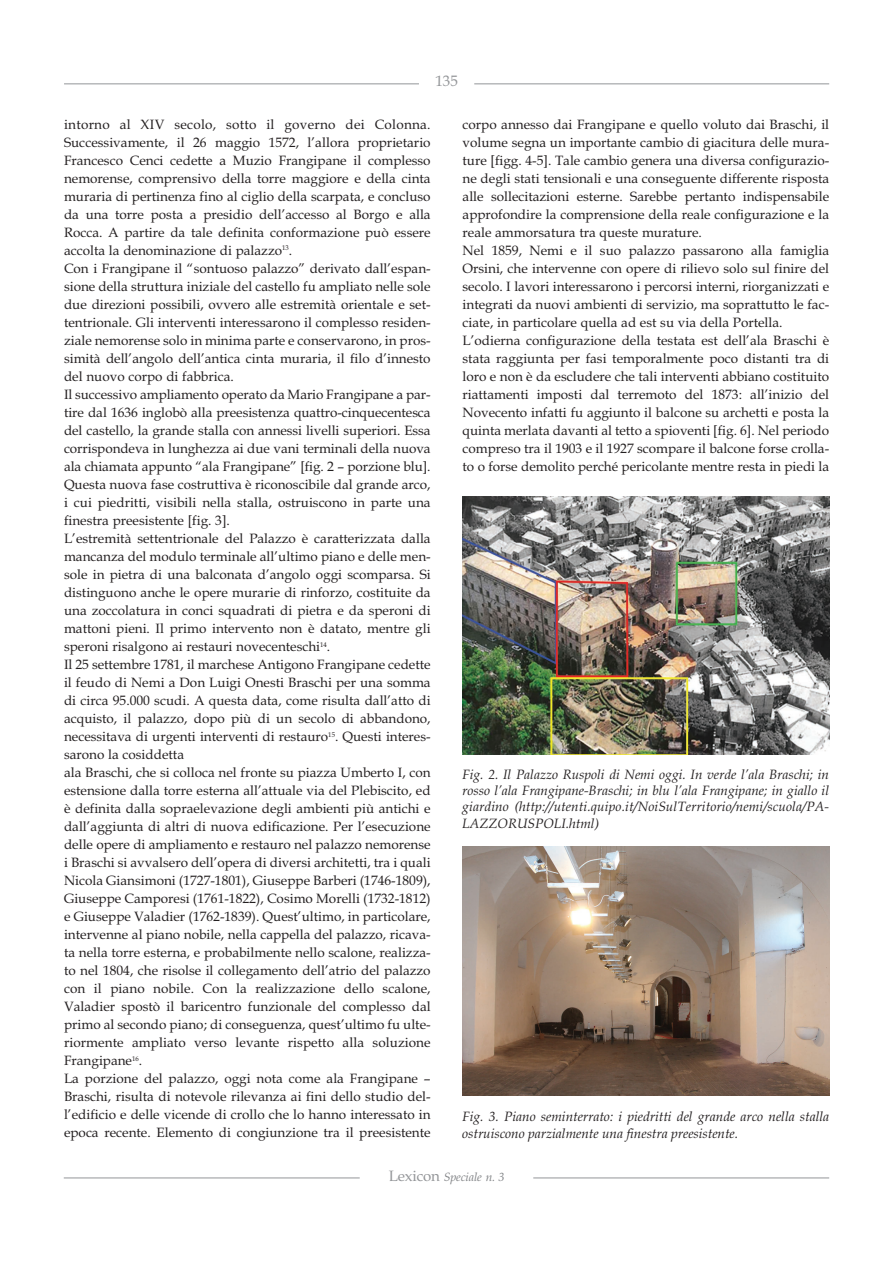
<style>
.page{position:relative;width:893px;height:1263px;background:#fff}
.page>*{position:absolute;margin:0;border:0;box-sizing:border-box;transform-origin:0 0}
.t1{font:15px "Book Antiqua";color:#939598}
.t2{font:13.5px/18px "Book Antiqua";color:#231f20;text-align:justify}
.t3{font:italic 13.5px/16.4px "Book Antiqua";color:#231f20;text-align:justify}
.t4{font:italic 12px "Book Antiqua";letter-spacing:-.01em;color:#808285}
.s1{font-style:normal;font-size:15px;color:#939598}
</style>
<div class="page">
<hr style="left:64px;top:83px;width:355px;height:1px;background:#939598">
<hr style="left:474px;top:83px;width:355px;height:1px;background:#939598">
<hr style="left:64px;top:1177px;width:296px;height:1px;background:#939598">
<hr style="left:533px;top:1177px;width:296px;height:1px;background:#939598">
<img style="left:462px;top:846px;width:367px;height:250px">
<img style="left:462px;top:497px;width:367px;height:257px">
<p class="t1" style="left:435px;top:75px;width:24px">135</p>
<p class="t2" style="left:64px;top:117px;width:368px">intorno al XIV secolo, sotto il governo dei Colonna.<br>Successivamente, il 26 maggio 1572, l’allora proprietario Francesco Cenci cedette a Muzio Frangipane il complesso nemorense, comprensivo della torre maggiore e della cinta muraria di pertinenza fino al ciglio della scarpata, e concluso da una torre posta a presidio dell’accesso al Borgo e alla Rocca. A partire da tale definita conformazione può essere accolta la denominazione di palazzo<sup>13</sup>.</p>
<p class="t2" style="left:64px;top:261px;width:368px">Con i Frangipane il “sontuoso palazzo” derivato dall’espan&shy;sione della struttura iniziale del castello fu ampliato nelle sole due direzioni possibili, ovvero alle estremità orientale e set&shy;tentrionale. Gli interventi interessarono il complesso residen&shy;ziale nemorense solo in minima parte e conservarono, in pros&shy;simità dell’angolo dell’antica cinta muraria, il filo d’innesto del nuovo corpo di fabbrica.</p>
<p class="t2" style="left:64px;top:387px;width:368px">Il successivo ampliamento operato da Mario Frangipane a par&shy;tire dal 1636 inglobò alla preesistenza quattro-cinquecentesca del castello, la grande stalla con annessi livelli superiori. Essa corrispondeva in lunghezza ai due vani terminali della nuova ala chiamata appunto “ala Frangipane” [fig. 2 – porzione blu].</p>
<p class="t2" style="left:64px;top:477px;width:368px">Questa nuova fase costruttiva è riconoscibile dal grande arco, i cui piedritti, visibili nella stalla, ostruiscono in parte una finestra preesistente [fig. 3].</p>
<p class="t2" style="left:64px;top:531px;width:368px">L’estremità settentrionale del Palazzo è caratterizzata dalla mancanza del modulo terminale all’ultimo piano e delle men&shy;sole in pietra di una balconata d’angolo oggi scomparsa. Si distinguono anche le opere murarie di rinforzo, costituite da una zoccolatura in conci squadrati di pietra e da speroni di mattoni pieni. Il primo intervento non è datato, mentre gli speroni risalgono ai restauri novecenteschi<sup>14</sup>.</p>
<p class="t2" style="left:64px;top:657px;width:368px">Il 25 settembre 1781, il marchese Antigono Frangipane cedette il feudo di Nemi a Don Luigi Onesti Braschi per una somma di circa 95.000 scudi. A questa data, come risulta dall’atto di acquisto, il palazzo, dopo più di un secolo di abbandono, necessitava di urgenti interventi di restauro<sup>15</sup>. Questi interes&shy;sarono la cosiddetta</p>
<p class="t2" style="left:64px;top:765px;width:368px">ala Braschi, che si colloca nel fronte su piazza Umberto I, con estensione dalla torre esterna all’attuale via del Plebiscito, ed è definita dalla sopraelevazione degli ambienti più antichi e dall’aggiunta di altri di nuova edificazione. Per l’esecuzione delle opere di ampliamento e restauro nel palazzo nemorense i Braschi si avvalsero dell’opera di diversi architetti, tra i quali Nicola Giansimoni (1727-1801), Giuseppe Barberi (1746-1809), Giuseppe Camporesi (1761-1822), Cosimo Morelli (1732-1812) e Giuseppe Valadier (1762-1839). Quest’ultimo, in particolare, intervenne al piano nobile, nella cappella del palazzo, ricava&shy;ta nella torre esterna, e probabilmente nello scalone, realizza&shy;to nel 1804, che risolse il collegamento dell’atrio del palazzo con il piano nobile. Con la realizzazione dello scalone, Valadier spostò il baricentro funzionale del complesso dal primo al secondo piano; di conseguenza, quest’ultimo fu ulte&shy;riormente ampliato verso levante rispetto alla soluzione Frangipane<sup>16</sup>.</p>
<p class="t2" style="left:64px;top:1071px;width:368px">La porzione del palazzo, oggi nota come ala Frangipane – Braschi, risulta di notevole rilevanza ai fini dello studio del&shy;l’edificio e delle vicende di crollo che lo hanno interessato in epoca recente. Elemento di congiunzione tra il preesistente</p>
<p class="t2" style="left:463px;top:117px;width:368px">corpo annesso dai Frangipane e quello voluto dai Braschi, il volume segna un importante cambio di giacitura delle mura&shy;ture [figg. 4-5]. Tale cambio genera una diversa configurazio&shy;ne degli stati tensionali e una conseguente differente risposta alle sollecitazioni esterne. Sarebbe pertanto indispensabile approfondire la comprensione della reale configurazione e la reale ammorsatura tra queste murature.</p>
<p class="t2" style="left:463px;top:243px;width:368px">Nel 1859, Nemi e il suo palazzo passarono alla famiglia Orsini, che intervenne con opere di rilievo solo sul finire del secolo. I lavori interessarono i percorsi interni, riorganizzati e integrati da nuovi ambienti di servizio, ma soprattutto le fac&shy;ciate, in particolare quella ad est su via della Portella.</p>
<p class="t2" style="left:463px;top:333px;width:368px">L’odierna configurazione della testata est dell’ala Braschi è stata raggiunta per fasi temporalmente poco distanti tra di loro e non è da escludere che tali interventi abbiano costituito riattamenti imposti dal terremoto del 1873: all’inizio del Novecento infatti fu aggiunto il balcone su archetti e posta la quinta merlata davanti al tetto a spioventi [fig. 6]. Nel periodo compreso tra il 1903 e il 1927 scompare il balcone forse crolla&shy;to o forse demolito perché pericolante mentre resta in piedi la</p>
<p class="t3" style="left:462px;top:768px;width:368px">Fig. 2. Il Palazzo Ruspoli di Nemi oggi. In verde l’ala Braschi; in rosso l’ala Frangipane-Braschi; in blu l’ala Frangipane; in giallo il giardino (http://utenti.quipo.it/NoiSulTerritorio/nemi/scuola/PA-LAZZORUSPOLI.html)</p>
<p class="t3" style="left:462px;top:1110px;width:368px">Fig. 3. Piano seminterrato: i piedritti del grande arco nella stalla ostruiscono parzialmente una finestra preesistente.</p>
<p class="t4" style="left:389px;top:1172px;width:117px"><span class="s1">Lexicon</span> Speciale n. 3</p>
</div>
